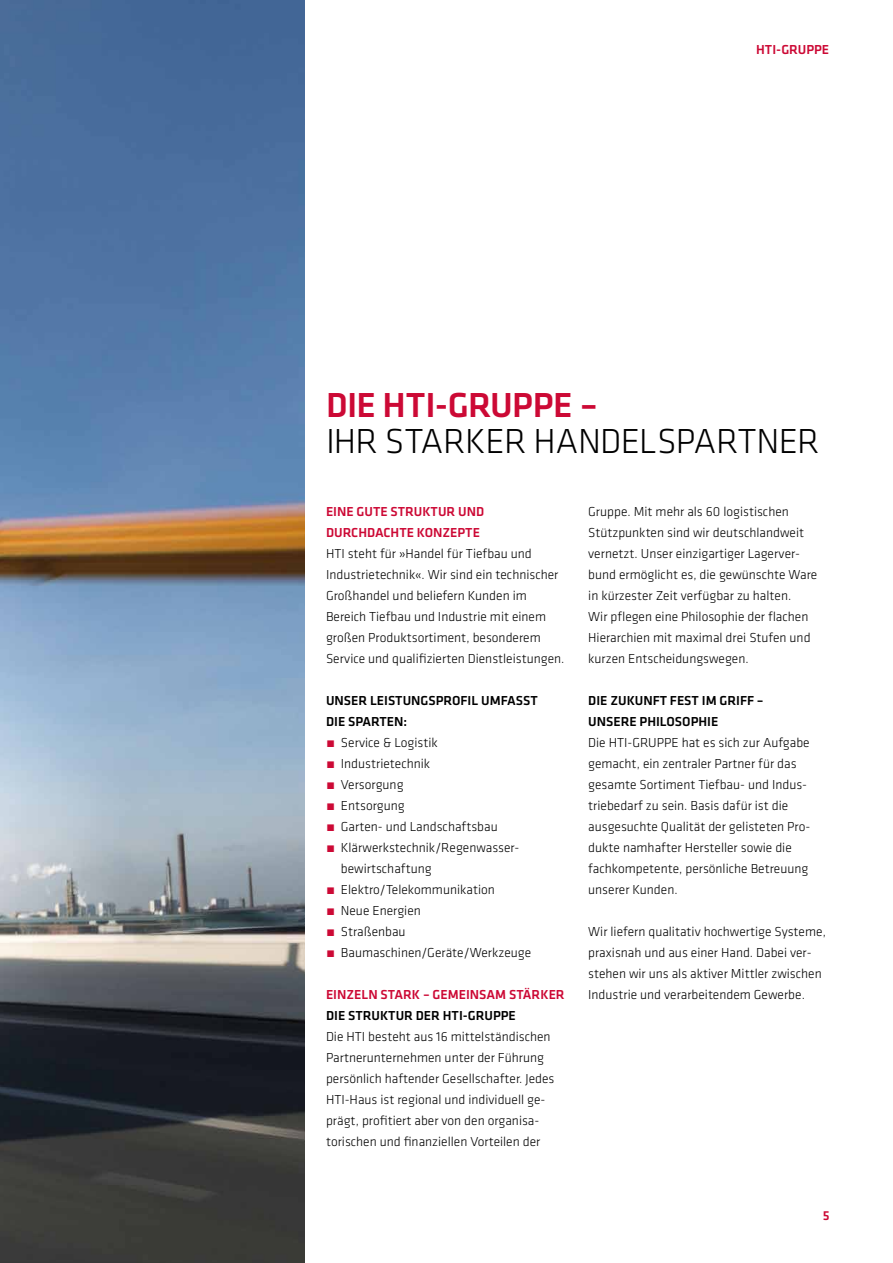
<style>
.page{position:relative;width:893px;height:1263px;background:#fff}
.page>*{position:absolute;margin:0;border:0;box-sizing:border-box;transform-origin:0 0}
.t1{font:300 36px "GC Klavika Fein";letter-spacing:-.02em;color:#000}
.t2{font:500 36px "GC Klavika Fein";letter-spacing:-.02em;color:#cc0935}
.t3{font:300 13.5px/21px "GC Klavika Fein";color:#000}
.t4{font:500 13.5px/21px "GC Klavika Fein";color:#000}
.t5{font:500 13.5px/21px "GC Klavika Fein";color:#cc0935}
.s1{color:#cc0935}
</style>
<div class="page">
<img style="left:0;top:0;width:305px;height:1263px">
<p class="t5" style="left:756px;top:39px;width:74px">HTI-GRUPPE</p>
<h1 class="t2" style="left:326px;top:381px;width:274px">DIE HTI-GRUPPE –</h1>
<h1 class="t1" style="left:326px;top:419px;width:495px">IHR STARKER HANDELSPARTNER</h1>
<p class="t5" style="left:326px;top:501px;width:160px">EINE GUTE STRUKTUR UND<br>DURCHDACHTE KONZEPTE</p>
<p class="t3" style="left:326px;top:543px;width:240px">HTI steht für »Handel für Tiefbau und Industrietechnik«. Wir sind ein technischer Großhandel und beliefern Kunden im Bereich Tiefbau und Industrie mit einem großen Produktsortiment, besonderem Service und qualifizierten Dienstleistungen.</p>
<p class="t4" style="left:326px;top:690px;width:213px">UNSER LEISTUNGSPROFIL UMFASST</p>
<p class="t4" style="left:326px;top:711px;width:83px">DIE SPARTEN:</p>
<p class="t3" style="left:326px;top:732px;width:113px"><span class="s1">́</span> Service &amp; Logistik</p>
<p class="t3" style="left:326px;top:753px;width:106px"><span class="s1">́</span> Industrietechnik</p>
<p class="t3" style="left:326px;top:774px;width:79px"><span class="s1">́</span> Versorgung</p>
<p class="t3" style="left:326px;top:795px;width:80px"><span class="s1">́</span> Entsorgung</p>
<p class="t3" style="left:326px;top:816px;width:173px"><span class="s1">́</span> Garten- und Landschaftsbau</p>
<p class="t3" style="left:326px;top:837px;width:193px"><span class="s1">́</span> Klärwerkstechnik/Regenwasser-</p>
<p class="t3" style="left:341px;top:858px;width:92px">bewirtschaftung</p>
<p class="t3" style="left:326px;top:879px;width:170px"><span class="s1">́</span> Elektro/Telekommunikation</p>
<p class="t3" style="left:326px;top:900px;width:96px"><span class="s1">́</span> Neue Energien</p>
<p class="t3" style="left:326px;top:921px;width:81px"><span class="s1">́</span> Straßenbau</p>
<p class="t3" style="left:326px;top:942px;width:207px"><span class="s1">́</span> Baumaschinen/Geräte/Werkzeuge</p>
<p class="t5" style="left:326px;top:984px;width:240px">EINZELN STARK – GEMEINSAM STÄRKER</p>
<p class="t4" style="left:326px;top:1005px;width:191px">DIE STRUKTUR DER HTI-GRUPPE</p>
<p class="t3" style="left:326px;top:1026px;width:230px">Die HTI besteht aus 16 mittelständischen Partnerunternehmen unter der Führung persönlich haftender Gesellschafter. Jedes HTI-Haus ist regional und individuell ge&shy;prägt, profitiert aber von den organisa&shy;torischen und finanziellen Vorteilen der</p>
<p class="t3" style="left:588px;top:501px;width:231px">Gruppe. Mit mehr als 60 logistischen Stützpunkten sind wir deutschlandweit vernetzt. Unser einzigartiger Lagerver&shy;bund ermöglicht es, die gewünschte Ware in kürzester Zeit verfügbar zu halten.<br>Wir pflegen eine Philosophie der flachen Hierarchien mit maximal drei Stufen und kurzen Entscheidungswegen.</p>
<p class="t4" style="left:588px;top:690px;width:177px">DIE ZUKUNFT FEST IM GRIFF –<br>UNSERE PHILOSOPHIE</p>
<p class="t3" style="left:588px;top:732px;width:223px">Die HTI-GRUPPE hat es sich zur Aufgabe gemacht, ein zentraler Partner für das gesamte Sortiment Tiefbau- und Indus&shy;triebedarf zu sein. Basis dafür ist die ausgesuchte Qualität der gelisteten Pro&shy;dukte namhafter Hersteller sowie die fachkompetente, persönliche Betreuung unserer Kunden.</p>
<p class="t3" style="left:588px;top:921px;width:239px">Wir liefern qualitativ hochwertige Systeme, praxisnah und aus einer Hand. Dabei ver&shy;stehen wir uns als aktiver Mittler zwischen Industrie und verarbeitendem Gewerbe.</p>
<p class="t5" style="left:823px;top:1205px;width:8px">5</p>
</div>
